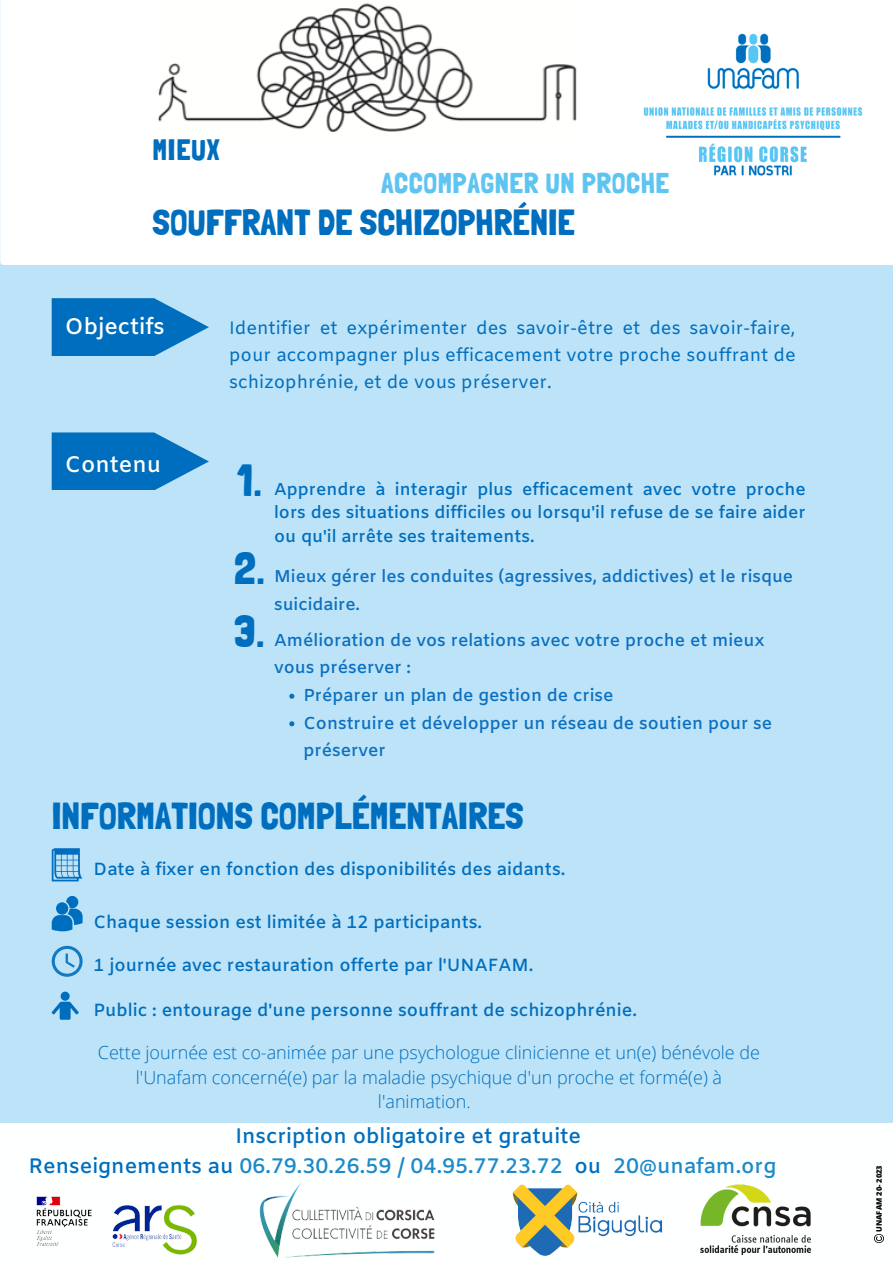
<style>
.page{position:relative;width:893px;height:1263px;background:#bce3f7}
.page>*{position:absolute;margin:0;border:0;box-sizing:border-box;transform-origin:0 0}
.t1{font:45.08px "Londrina Solid";color:#006ebe}
.t2{font:45px "Londrina Solid";color:#006ebe}
.t3{font:37.58px "Londrina Solid";color:#006ebe}
.t4{font:36.3px "Londrina Solid";color:#006ebe}
.t5{font:29.47px "Londrina Solid";letter-spacing:.025em;color:#006ebe}
.t6{font:28.58px "Londrina Solid";letter-spacing:.02em;color:#5ec5f2}
.t7{font:600 22.5px "Amiko";color:#feffff}
.t8{font:600 21px/29.2px "Amiko";color:#006ebe;text-align:center}
.t9{font:300 18px/24.8px "Open Sans";color:#006ebe;text-align:center}
.t10{font:18px/27px "Amiko";color:#006ebe;text-align:justify}
.t11{font:600 17.62px "Amiko";color:#006ebe}
.t12{font:600 17.25px/27.6px "Amiko";color:#0b6fc0}
.t13{font:600 17.25px/23.6px "Amiko";color:#006ebe;text-align:justify}
.t14{font:600 17.1px/27.6px "Amiko";color:#0b6fc0}
.t15{font:800 7.5px "Open Sans";color:#000}
.s1{color:#1c89ca}
</style>
<div class="page">
<svg style="left:52px;top:848px;width:31px;height:33px"></svg>
<svg style="left:52px;top:896px;width:31px;height:35px"></svg>
<svg style="left:52px;top:946px;width:31px;height:31px"></svg>
<div style="left:0;top:0;width:893px;height:265px;background:#fff"></div>
<img style="left:640px;top:29px;width:226px;height:152px">
<div style="left:61px;top:991px;width:9px;height:10px;background:#006ebe;border-radius:50%"></div>
<svg style="left:52px;top:1002px;width:27px;height:18px"></svg>
<img style="left:152px;top:0;width:431px;height:146px">
<div style="left:0;top:1123px;width:893px;height:140px;background:#feffff"></div>
<img style="left:36px;top:1196px;width:161px;height:59px">
<img style="left:259px;top:1182px;width:176px;height:76px">
<img style="left:512px;top:1184px;width:150px;height:72px">
<img style="left:700px;top:1184px;width:111px;height:71px">
<svg style="left:52px;top:298px;width:157px;height:58px"></svg>
<svg style="left:52px;top:432px;width:157px;height:58px"></svg>
<svg style="left:289px;top:694px;width:5px;height:5px"></svg>
<svg style="left:289px;top:721px;width:5px;height:5px"></svg>
<svg style="left:874px;top:1234px;width:9px;height:9px"></svg>
<h3 class="t5" style="left:152px;top:132px;width:69px">MIEUX</h3>
<h3 class="t6" style="left:381px;top:166px;width:289px">ACCOMPAGNER UN PROCHE</h3>
<h3 class="t4" style="left:152px;top:201px;width:424px">SOUFFRANT DE SCHIZOPHRÉNIE</h3>
<p class="t7" style="left:65px;top:313px;width:101px">Objectifs</p>
<p class="t7" style="left:65px;top:451px;width:98px">Contenu</p>
<p class="t10" style="left:229px;top:315px;width:568px">Identifier et expérimenter des savoir-être et des savoir-faire, pour accompagner plus efficacement votre proche souffrant de schizophrénie, et de vous préserver.</p>
<h2 class="t2" style="left:237px;top:453px;width:26px">1.</h2>
<h1 class="t1" style="left:234px;top:541px;width:32px">2.</h1>
<h2 class="t2" style="left:234px;top:604px;width:32px">3.</h2>
<p class="t13" style="left:274px;top:478px;width:533px">Apprendre à interagir plus efficacement avec votre proche lors des situations difficiles ou lorsqu'il refuse de se faire aider ou qu'il arrête ses traitements.</p>
<p class="t14" style="left:274px;top:564px;width:520px">Mieux gérer les conduites (agressives, addictives) et le risque suicidaire.</p>
<p class="t12" style="left:274px;top:627px;width:492px">Amélioration de vos relations avec votre proche et mieux vous préserver :</p>
<p class="t12" style="left:303px;top:683px;width:470px">Préparer un plan de gestion de crise<br>Construire et développer un réseau de soutien pour se préserver</p>
<h3 class="t3" style="left:52px;top:793px;width:473px">INFORMATIONS COMPLÉMENTAIRES</h3>
<p class="t11" style="left:94px;top:859px;width:473px">Date à fixer en fonction des disponibilités des aidants.</p>
<p class="t11" style="left:94px;top:912px;width:390px">Chaque session est limitée à 12 participants.</p>
<p class="t11" style="left:94px;top:955px;width:441px">1 journée avec restauration offerte par l'UNAFAM.</p>
<p class="t11" style="left:94px;top:1000px;width:545px">Public : entourage d'une personne souffrant de schizophrénie.</p>
<p class="t9" style="left:98px;top:1039px;width:663px">Cette journée est co-animée par une psychologue clinicienne et un(e) bénévole de l'Unafam concerné(e) par la maladie psychique d'un proche et formé(e) à l'animation.</p>
<p class="t8" style="left:29px;top:1123px;width:749px">Inscription obligatoire et gratuite<br>Renseignements au <span class="s1">06.79.30.26.59 / 04.95.77.23.72</span> ou <span class="s1">20@unafam.org</span></p>
<p class="t15" style="left:874px;top:1232px;width:68px;rotate:-90deg">UNAFAM 20- 2023</p>
</div>
